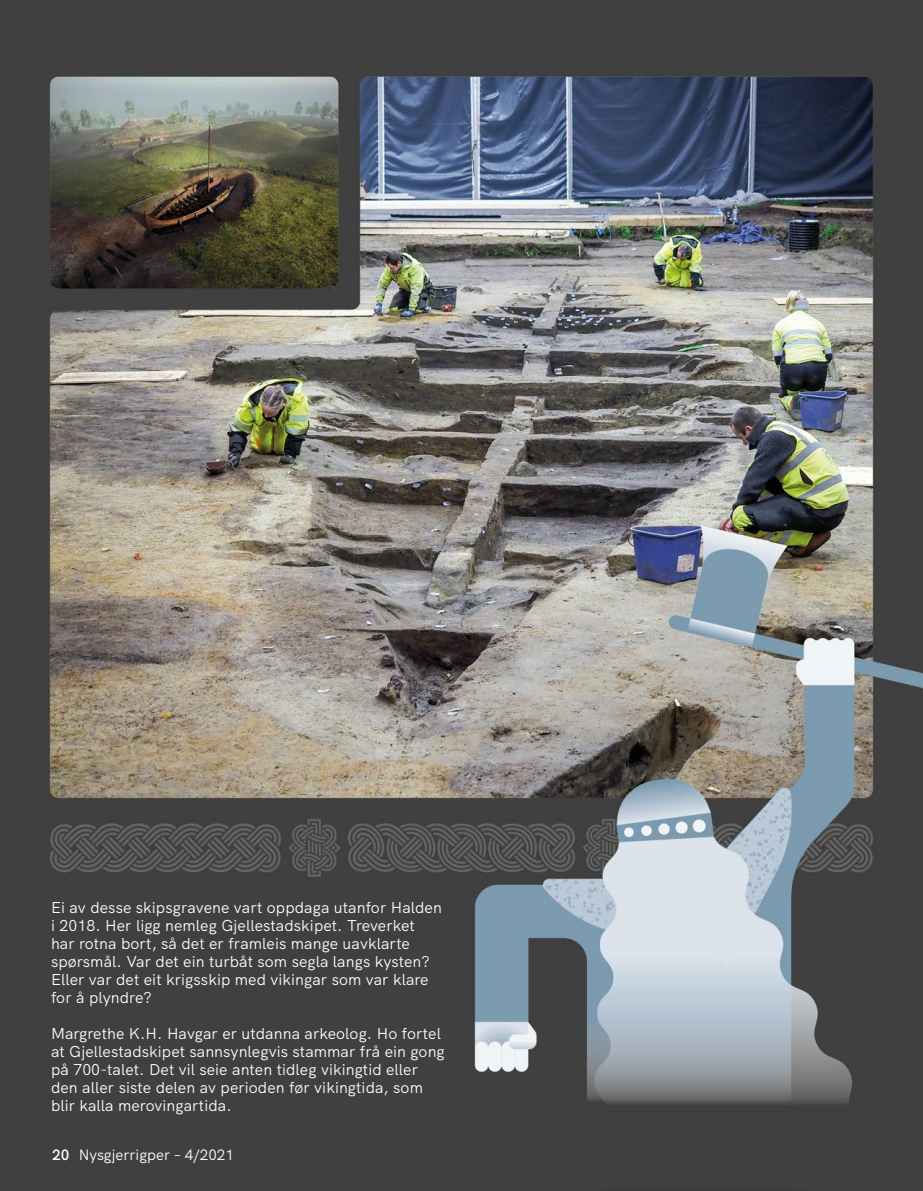
<style>
.page{position:relative;width:923px;height:1191px;background:#fff}
.page>*{position:absolute;margin:0;border:0;box-sizing:border-box;transform-origin:0 0}
.Tekst_9_5_11{font:15.75px/18px "HK Grotesk";letter-spacing:.005em;color:#fff}
.t1{font:15px "HK Grotesk";color:#fff}
.t2{font:600 15px "HK Grotesk";color:#fff}
</style>
<div class="page">
<img style="left:0;top:0;width:922px;height:1191px">
<img style="left:922px;top:0;width:1px;height:1191px">
<p class="Tekst_9_5_11" style="left:51px;top:897px;width:392px">Ei av desse skipsgravene vart oppdaga utanfor Halden i 2018. Her ligg nemleg Gjellestadskipet. Treverket har rotna bort, så det er framleis mange uavklarte spørsmål. Var det ein turbåt som segla langs kysten?<br>Eller var det eit krigsskip med vikingar som var klare for å plyndre?</p>
<p class="Tekst_9_5_11" style="left:51px;top:1023px;width:395px">Margrethe K.H. Havgar er utdanna arkeolog. Ho fortel at Gjellestadskipet sannsynlegvis stammar frå ein gong på 700-talet. Det vil seie anten tidleg vikingtid eller den aller siste delen av perioden før vikingtida, som blir kalla merovingartida.</p>
<p class="t2" style="left:52px;top:1143px;width:19px">20</p>
<p class="t1" style="left:79px;top:1143px;width:157px">Nysgjerrigper – 4/2021</p>
</div>
